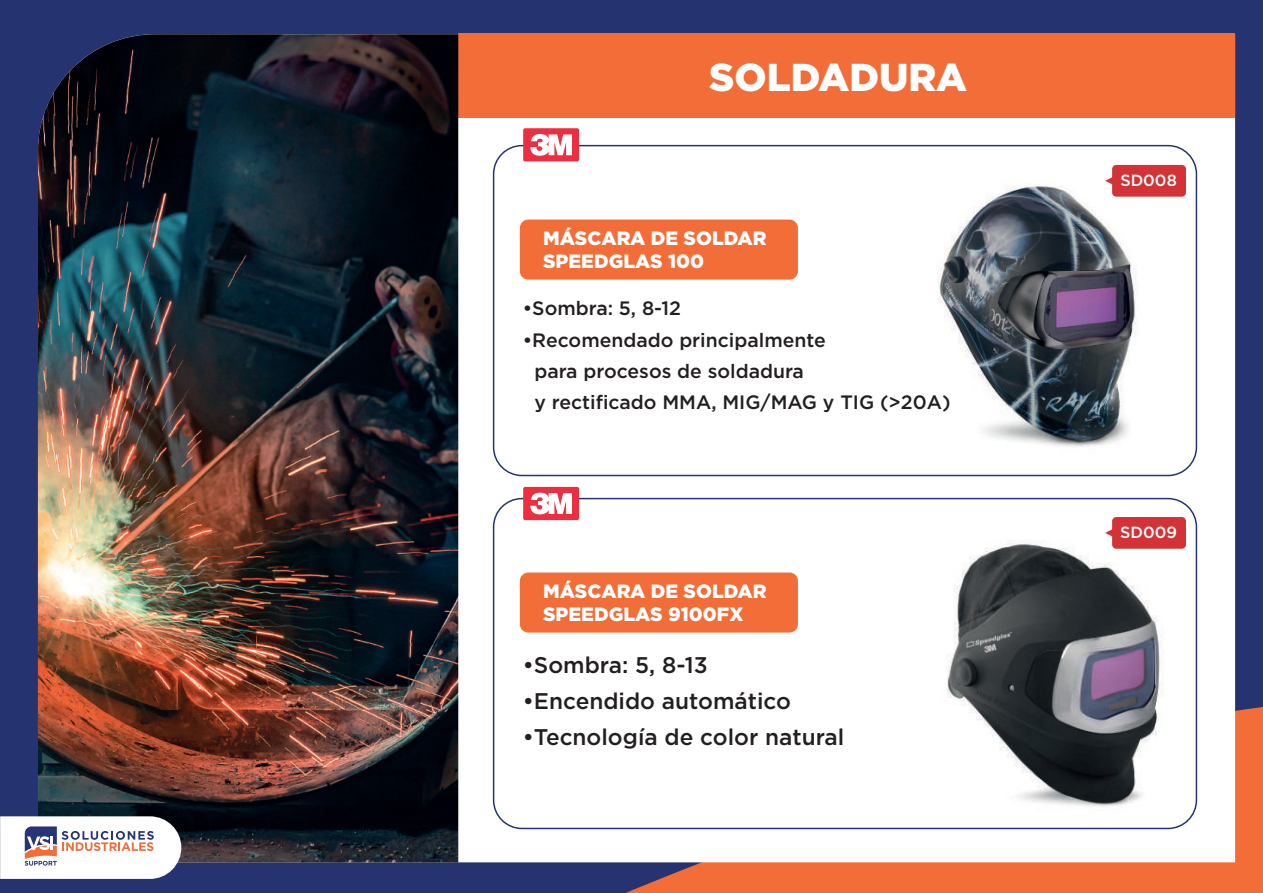
<style>
.page{position:relative;width:1263px;height:893px;background:#253470}
.page>*{position:absolute;margin:0;border:0;box-sizing:border-box;transform-origin:0 0}
.t1{font:900 38.85px "Gotham Pro";color:#fff}
.t2{font:500 22.65px "Gotham Pro";color:#231f20}
.t3{font:500 19.35px/31px "Gotham Pro";color:#231f20}
.t4{font:900 19.2px/23px "Gotham Pro";color:#fff}
.t5{font:500 16.2px "Gotham Pro";color:#fff}
</style>
<div class="page">
<svg style="left:619px;top:707px;width:644px;height:186px;background:#e66b3d"></svg>
<div style="left:458px;top:118px;width:777px;height:744px;background:#fff"></div>
<img style="left:932px;top:518px;width:253px;height:311px">
<img style="left:937px;top:166px;width:236px;height:295px">
<div style="left:493px;top:145px;width:704px;height:331px;border:2px solid #253470;border-radius:28px"></div>
<div style="left:520px;top:220px;width:278px;height:60px;background:#f26d38;border-radius:8px"></div>
<div style="left:493px;top:498px;width:704px;height:331px;border:2px solid #253470;border-radius:28px"></div>
<div style="left:520px;top:572px;width:278px;height:61px;background:#f26d38;border-radius:8px"></div>
<div style="left:458px;top:34px;width:777px;height:84px;background:#f26d38"></div>
<img style="left:38px;top:34px;width:420px;height:828px">
<div style="left:1112px;top:165px;width:74px;height:32px;background:#d33337;border-radius:4px"></div>
<svg style="left:1105px;top:177px;width:8px;height:8px"></svg>
<div style="left:1112px;top:517px;width:74px;height:32px;background:#d33337;border-radius:4px"></div>
<svg style="left:1105px;top:529px;width:7px;height:8px"></svg>
<div style="left:523px;top:128px;width:56px;height:33px;background:#ed2e41;border-radius:2px"></div>
<svg style="left:530px;top:134px;width:42px;height:22px"></svg>
<div style="left:523px;top:487px;width:56px;height:33px;background:#ed2e41;border-radius:2px"></div>
<svg style="left:530px;top:493px;width:42px;height:21px"></svg>
<svg style="left:0;top:816px;width:181px;height:63px;background:#e3dde0"></svg>
<h1 class="t1" style="left:709px;top:55px;width:259px">SOLDADURA</h1>
<p class="t4" style="left:543px;top:226px;width:225px">MÁSCARA DE SOLDAR<br>SPEEDGLAS 100</p>
<p class="t3" style="left:523px;top:293px;width:160px">•Sombra: 5, 8-12</p>
<p class="t3" style="left:534px;top:324px;width:418px;text-indent:-12px">•Recomendado principalmente<br>para procesos de soldadura<br>y rectificado MMA, MIG/MAG y TIG (&gt;20A)</p>
<p class="t4" style="left:543px;top:579px;width:225px">MÁSCARA DE SOLDAR<br>SPEEDGLAS 9100FX</p>
<p class="t2" style="left:523px;top:652px;width:187px">•Sombra: 5, 8-13</p>
<p class="t2" style="left:523px;top:688px;width:270px">•Encendido automático</p>
<p class="t2" style="left:523px;top:724px;width:323px">•Tecnología de color natural</p>
<p class="t5" style="left:1120px;top:171px;width:58px">SD008</p>
<p class="t5" style="left:1120px;top:523px;width:58px">SD009</p>
</div>
